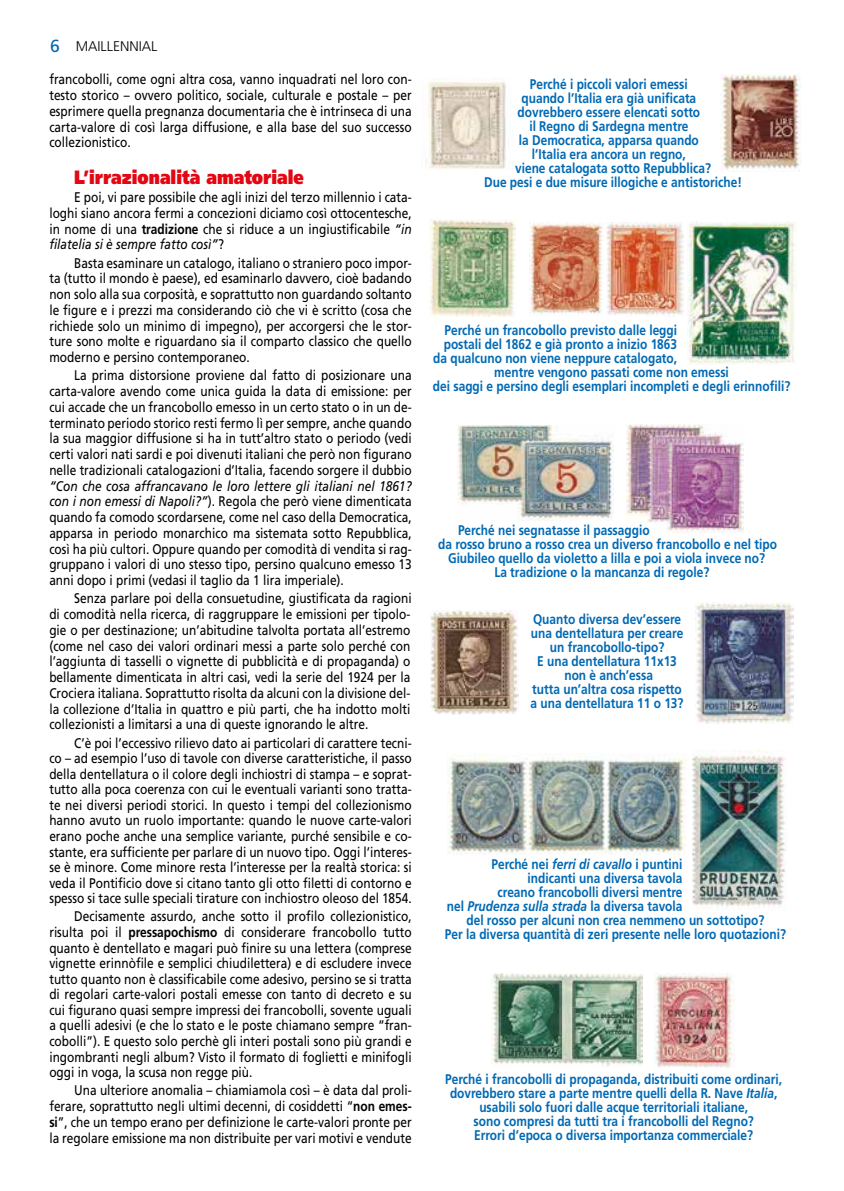
<style>
.page{position:relative;width:844px;height:1191px;background:#fff}
.page>*{position:absolute;margin:0;border:0;box-sizing:border-box;transform-origin:0 0}
.t1{font:900 19.25px "Frutiger";color:#e30613;scale:.85 1}
.t2{font:14px/15.8px "Frutiger";color:#000;text-align:justify;scale:.85 1}
.t3{font:700 14px/14px "Frutiger";color:#0069b4;text-align:center;scale:.85 1}
.t4{font:italic 700 14px "Frutiger";color:#0069b4;scale:.85 1}
.t5{font:300 14px "Frutiger";color:#000}
.s1{font-weight:400;font-size:17.5px;color:#0069b4}
.s2{font-weight:700}
.s3{font-style:italic}
.s4{font-style:normal}
</style>
<div class="page">
<img style="left:687px;top:221px;width:109px;height:142px">
<img style="left:430px;top:220px;width:85px;height:96px">
<img style="left:606px;top:222px;width:77px;height:95px">
<img style="left:529px;top:223px;width:74px;height:91px">
<img style="left:626px;top:424px;width:117px;height:109px">
<img style="left:457px;top:425px;width:156px;height:95px">
<img style="left:720px;top:74px;width:81px;height:97px">
<img style="left:426px;top:81px;width:80px;height:88px">
<img style="left:695px;top:603px;width:98px;height:120px">
<img style="left:430px;top:610px;width:88px;height:104px">
<img style="left:692px;top:750px;width:94px;height:157px">
<img style="left:447px;top:753px;width:239px;height:102px">
<img style="left:491px;top:973px;width:151px;height:94px">
<img style="left:654px;top:973px;width:80px;height:94px">
<p class="t5" style="left:50px;top:39px;width:109px"><span class="s1">6</span> MAILLENNIAL</p>
<p class="t2" style="left:49px;top:71px;width:428px">francobolli, come ogni altra cosa, vanno inquadrati nel loro con&shy;testo storico – ovvero politico, sociale, culturale e postale – per esprimere quella pregnanza documentaria che è intrinseca di una carta-valore di così larga diffusione, e alla base del suo successo collezionistico.</p>
<h1 class="t1" style="left:74px;top:165px;width:271px">L’irrazionalità amatoriale</h1>
<p class="t2" style="left:49px;top:189px;width:428px;text-indent:25px">E poi, vi pare possibile che agli inizi del terzo millennio i cata&shy;loghi siano ancora fermi a concezioni diciamo così ottocentesche, in nome di una <span class="s2">tradizione</span> che si riduce a un ingiustificabile <span class="s3">“in filatelia si è sempre fatto così”</span>?</p>
<p class="t2" style="left:49px;top:255px;width:428px;text-indent:25px">Basta esaminare un catalogo, italiano o straniero poco impor&shy;ta (tutto il mondo è paese), ed esaminarlo davvero, cioè badando non solo alla sua corposità, e soprattutto non guardando soltanto le figure e i prezzi ma considerando ciò che vi è scritto (cosa che richiede solo un minimo di impegno), per accorgersi che le stor&shy;ture sono molte e riguardano sia il comparto classico che quello moderno e persino contemporaneo.</p>
<p class="t2" style="left:49px;top:367px;width:428px;text-indent:25px">La prima distorsione proviene dal fatto di posizionare una carta-valore avendo come unica guida la data di emissione: per cui accade che un francobollo emesso in un certo stato o in un de&shy;terminato periodo storico resti fermo lì per sempre, anche quando la sua maggior diffusione si ha in tutt’altro stato o periodo (vedi certi valori nati sardi e poi divenuti italiani che però non figurano nelle tradizionali catalogazioni d’Italia, facendo sorgere il dubbio</p>
<p class="t2" style="left:49px;top:478px;width:428px"><span class="s3">“Con che cosa affrancavano le loro lettere gli italiani nel 1861? con i non emessi di Napoli?”</span>). Regola che però viene dimenticata quando fa comodo scordarsene, come nel caso della Democratica, apparsa in periodo monarchico ma sistemata sotto Repubblica, così ha più cultori. Oppure quando per comodità di vendita si rag&shy;gruppano i valori di uno stesso tipo, persino qualcuno emesso 13 anni dopo i primi (vedasi il taglio da 1 lira imperiale).</p>
<p class="t2" style="left:49px;top:590px;width:427px;text-indent:25px">Senza parlare poi della consuetudine, giustificata da ragioni di comodità nella ricerca, di raggruppare le emissioni per tipolo&shy;gie o per destinazione; un’abitudine talvolta portata all’estremo (come nel caso dei valori ordinari messi a parte solo perché con l’aggiunta di tasselli o vignette di pubblicità e di propaganda) o bellamente dimenticata in altri casi, vedi la serie del 1924 per la Crociera italiana. Soprattutto risolta da alcuni con la divisione del&shy;la collezione d’Italia in quattro e più parti, che ha indotto molti collezionisti a limitarsi a una di queste ignorando le altre.</p>
<p class="t2" style="left:49px;top:734px;width:428px;text-indent:25px">C’è poi l’eccessivo rilievo dato ai particolari di carattere tecni&shy;co – ad esempio l’uso di tavole con diverse caratteristiche, il passo della dentellatura o il colore degli inchiostri di stampa – e soprat&shy;tutto alla poca coerenza con cui le eventuali varianti sono tratta&shy;te nei diversi periodi storici. In questo i tempi del collezionismo hanno avuto un ruolo importante: quando le nuove carte-valori erano poche anche una semplice variante, purché sensibile e co&shy;stante, era sufficiente per parlare di un nuovo tipo. Oggi l’interes&shy;se è minore. Come minore resta l’interesse per la realtà storica: si veda il Pontificio dove si citano tanto gli otto filetti di contorno e spesso si tace sulle speciali tirature con inchiostro oleoso del 1854.</p>
<p class="t2" style="left:49px;top:908px;width:428px;text-indent:25px">Decisamente assurdo, anche sotto il profilo collezionistico, risulta poi il <span class="s2">pressapochismo</span> di considerare francobollo tutto quanto è dentellato e magari può finire su una lettera (comprese vignette erinnòfile e semplici chiudilettera) e di escludere invece tutto quanto non è classificabile come adesivo, persino se si tratta di regolari carte-valori postali emesse con tanto di decreto e su cui figurano quasi sempre impressi dei francobolli, sovente uguali a quelli adesivi (e che lo stato e le poste chiamano sempre “fran&shy;cobolli”). E questo solo perchè gli interi postali sono più grandi e ingombranti negli album? Visto il formato di foglietti e minifogli oggi in voga, la scusa non regge più.</p>
<p class="t2" style="left:49px;top:1082px;width:428px;text-indent:25px">Una ulteriore anomalia – chiamiamola così – è data dal proli&shy;ferare, soprattutto negli ultimi decenni, di cosiddetti “<span class="s2">non emes&shy;si</span>”, che un tempo erano per definizione le carte-valori pronte per la regolare emissione ma non distribuite per vari motivi e vendute</p>
<p class="t3" style="left:484px;top:77px;width:305px">Perché i piccoli valori emessi<br>quando l’Italia era già unificata<br>dovrebbero essere elencati sotto<br>il Regno di Sardegna mentre<br>la Democratica, apparsa quando<br>l’Italia era ancora un regno,<br>viene catalogata sotto Repubblica?<br>Due pesi e due misure illogiche e antistoriche!</p>
<p class="t3" style="left:444px;top:323px;width:275px">Perché un francobollo previsto dalle leggi</p>
<p class="t3" style="left:443px;top:337px;width:276px">postali del 1862 e già pronto a inizio 1863</p>
<p class="t3" style="left:433px;top:351px;width:288px">da qualcuno non viene neppure catalogato,</p>
<p class="t3" style="left:494px;top:365px;width:277px">mentre vengono passati come non emessi</p>
<p class="t3" style="left:433px;top:379px;width:422px">dei saggi e persino degli esemplari incompleti e degli erinnofili?</p>
<p class="t3" style="left:458px;top:523px;width:227px">Perché nei segnatasse il passaggio</p>
<p class="t3" style="left:438px;top:537px;width:400px">da rosso bruno a rosso crea un diverso francobollo e nel tipo</p>
<p class="t3" style="left:448px;top:551px;width:374px">Giubileo quello da violetto a lilla e poi a viola invece no?</p>
<p class="t3" style="left:494px;top:565px;width:254px">La tradizione o la mancanza di regole?</p>
<p class="t3" style="left:530px;top:611px;width:181px">Quanto diversa dev’essere una dentellatura per creare un francobollo-tipo?<br>E una dentellatura 11x13 non è anch’essa<br>tutta un’altra cosa rispetto a una dentellatura 11 o 13?</p>
<p class="t3" style="left:491px;top:856px;width:226px">Perché nei <span class="s3">ferri di cavallo</span> i puntini</p>
<p class="t3" style="left:527px;top:870px;width:184px">indicanti una diversa tavola</p>
<p class="t3" style="left:497px;top:884px;width:219px">creano francobolli diversi mentre</p>
<p class="t4" style="left:447px;top:897px;width:278px"><span class="s4">nel</span> Prudenza sulla strada <span class="s4">la diversa tavola</span></p>
<p class="t3" style="left:466px;top:912px;width:352px">del rosso per alcuni non crea nemmeno un sottotipo?</p>
<p class="t3" style="left:445px;top:926px;width:402px">Per la diversa quantità di zeri presente nelle loro quotazioni?</p>
<p class="t3" style="left:445px;top:1071px;width:397px">Perché i francobolli di propaganda, distribuiti come ordinari, dovrebbero stare a parte mentre quelli della R. Nave <span class="s3">Italia</span>, usabili solo fuori dalle acque territoriali italiane,<br>sono compresi da tutti tra i francobolli del Regno?<br>Errori d’epoca o diversa importanza commerciale?</p>
</div>
